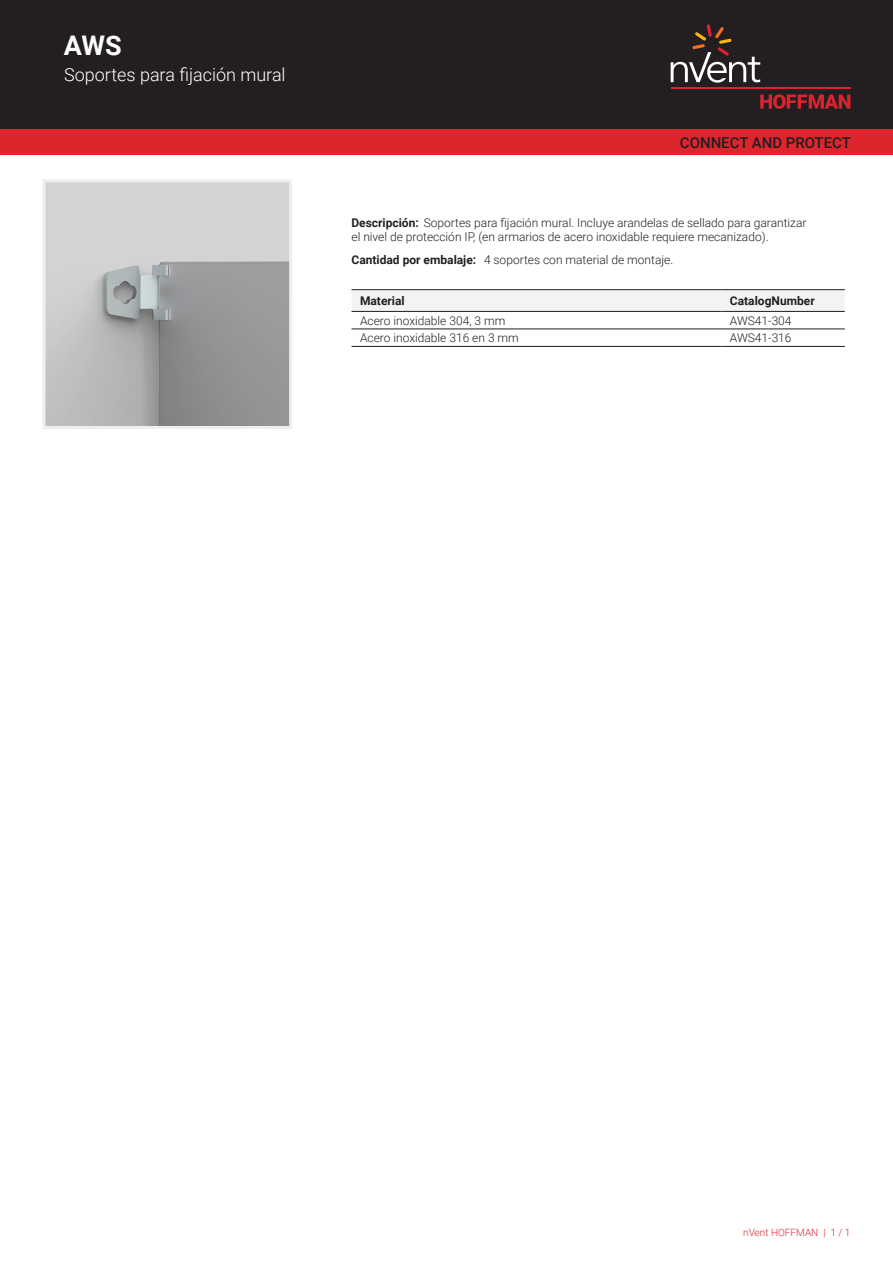
<style>
.page{position:relative;width:893px;height:1263px;background:#fff}
.page>*{position:absolute;margin:0;border:0;box-sizing:border-box;transform-origin:0 0}
.t1{font:700 27px "Roboto";color:#fff}
.t2{font:300 18px "Roboto";color:#fff}
.t3{font:500 15px "Roboto";color:#231f20}
.t4{font:300 12px/14.4px "Roboto";color:#231f20}
.t5{font:700 12px "Roboto";color:#231f20}
.t6{font:300 10.05px "Roboto";color:#de252e}
.s1{font-weight:700}
</style>
<div class="page">
<div style="left:0;top:0;width:893px;height:129px;background:#231f20"></div>
<svg style="left:760px;top:94px;width:90px;height:15px"></svg>
<hr style="left:671px;top:88px;width:179px;height:1px;background:#db2230">
<svg style="left:671px;top:24px;width:89px;height:59px"></svg>
<div style="left:0;top:129px;width:893px;height:26px;background:#de252e"></div>
<svg style="left:351px;top:290px;width:494px;height:21px"></svg>
<hr style="left:351px;top:289px;width:370px;height:1px;background:#231f20">
<hr style="left:721px;top:289px;width:124px;height:1px;background:#231f20">
<hr style="left:351px;top:329px;width:370px;height:1px;background:#231f20">
<hr style="left:721px;top:329px;width:124px;height:1px;background:#231f20">
<hr style="left:351px;top:346px;width:370px;height:1px;background:#231f20">
<hr style="left:721px;top:346px;width:124px;height:1px;background:#231f20">
<hr style="left:351px;top:311px;width:370px;height:1px;background:#231f20">
<hr style="left:721px;top:311px;width:124px;height:1px;background:#231f20">
<img style="left:47px;top:183px;width:241px;height:242px">
<div style="left:43px;top:179px;width:249px;height:250px;border:3px solid #eeeeef"></div>
<h1 class="t1" style="left:64px;top:26px;width:59px">AWS</h1>
<h2 class="t2" style="left:64px;top:62px;width:223px">Soportes para fijación mural</h2>
<p class="t3" style="left:680px;top:132px;width:173px">CONNECT AND PROTECT</p>
<p class="t4" style="left:351px;top:215px;width:456px"><span class="s1">Descripción:</span> Soportes para fijación mural. Incluye arandelas de sellado para garantizar el nivel de protección IP, (en armarios de acero inoxidable requiere mecanizado).</p>
<p class="t4" style="left:351px;top:252px;width:323px"><span class="s1">Cantidad por embalaje:</span> 4 soportes con material de montaje.</p>
<p class="t5" style="left:360px;top:292px;width:46px">Material</p>
<p class="t5" style="left:730px;top:292px;width:86px">CatalogNumber</p>
<p class="t4" style="left:360px;top:313px;width:147px">Acero inoxidable 304, 3 mm</p>
<p class="t4" style="left:730px;top:313px;width:63px">AWS41-304</p>
<p class="t4" style="left:360px;top:330px;width:160px">Acero inoxidable 316 en 3 mm</p>
<p class="t4" style="left:730px;top:330px;width:63px">AWS41-316</p>
<p class="t6" style="left:743px;top:1226px;width:109px">nVent HOFFMAN | 1 / 1</p>
</div>
